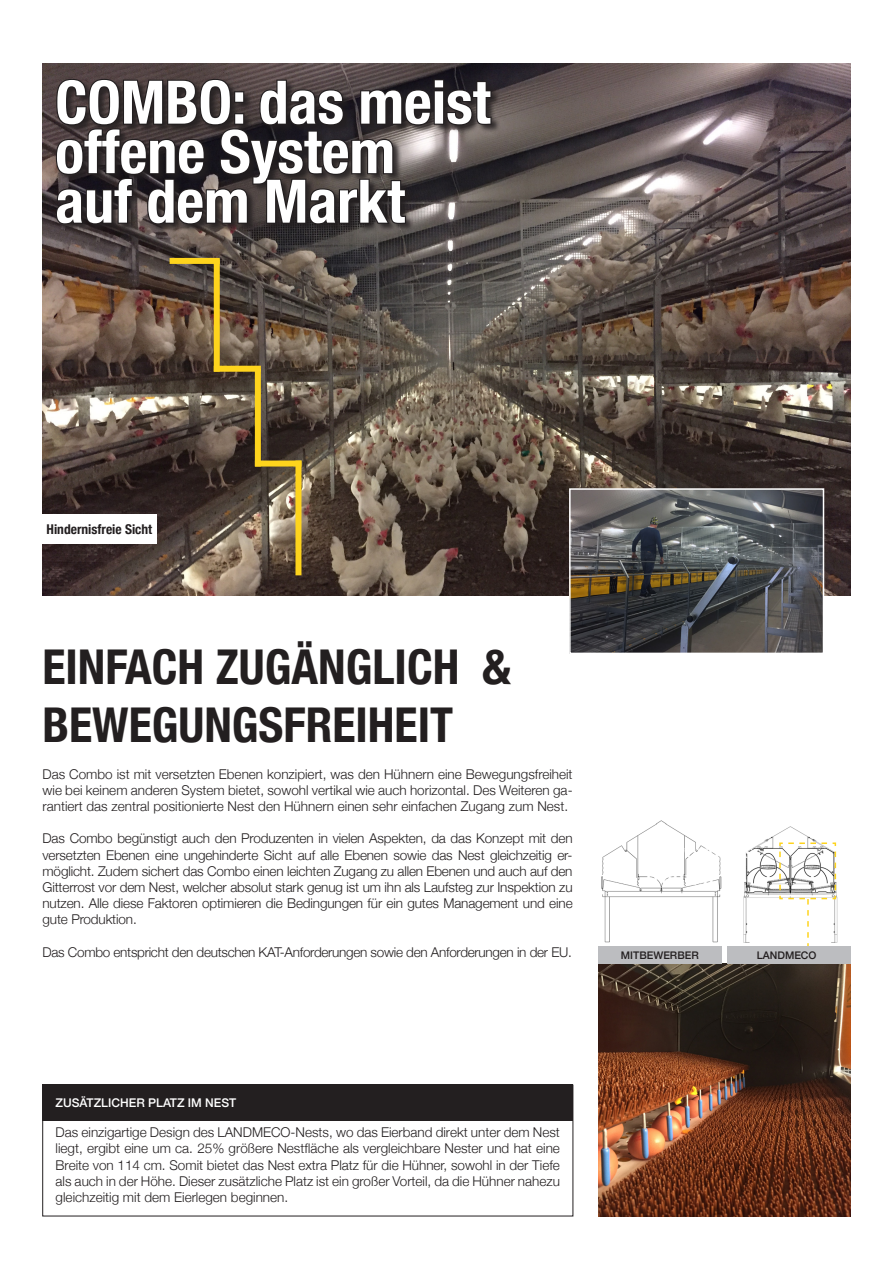
<style>
.page{position:relative;width:893px;height:1263px;background:#fff}
.page>*{position:absolute;margin:0;border:0;box-sizing:border-box;transform-origin:0 0}
.t1{font:700 condensed 60px/49.5px "Helvetica Neue";color:#fff}
.t2{font:700 condensed 48px/57.6px "Helvetica Neue";color:#231f20}
.t3{font:300 13.5px/16.2px "Helvetica Neue";letter-spacing:-.01em;color:#231f20;text-align:justify}
.t4{font:700 condensed 13.5px "Helvetica Neue";color:#231f20}
.t5{font:500 12px "Helvetica Neue";color:#fff}
.t6{font:500 10.5px "Helvetica Neue";color:#231f20}
</style>
<div class="page">
<img style="left:598px;top:964px;width:252px;height:252px">
<img style="left:598px;top:820px;width:124px;height:134px">
<img style="left:736px;top:826px;width:109px;height:121px">
<svg style="left:778px;top:842px;width:59px;height:105px"></svg>
<img style="left:43px;top:64px;width:807px;height:531px">
<img style="left:572px;top:491px;width:249px;height:160px">
<div style="left:569px;top:488px;width:255px;height:166px;border:2px solid #fff"></div>
<div style="left:295px;top:460px;width:6px;height:115px;background:#fed41d"></div>
<div style="left:255px;top:460px;width:46px;height:6px;background:#fed41d"></div>
<div style="left:255px;top:369px;width:6px;height:97px;background:#fed41d"></div>
<div style="left:214px;top:366px;width:47px;height:6px;background:#fed41d"></div>
<div style="left:214px;top:259px;width:6px;height:113px;background:#fed41d"></div>
<div style="left:170px;top:258px;width:50px;height:6px;background:#fed41d"></div>
<div style="left:56px;top:79px;width:444px;height:154px;background:#231f20;opacity:.85"></div>
<svg style="left:54px;top:77px;width:439px;height:149px;background:#393334"></svg>
<div style="left:42px;top:514px;width:115px;height:30px;background:#fff"></div>
<div style="left:727px;top:947px;width:123px;height:17px;background:#bcbdc0"></div>
<div style="left:598px;top:947px;width:123px;height:17px;background:#bcbdc0"></div>
<div style="left:43px;top:1085px;width:530px;height:36px;background:#231f20"></div>
<div style="left:43px;top:1085px;width:530px;height:131px;border:1px solid #231f20"></div>
<h1 class="t1" style="left:55px;top:73px;width:437px">COMBO: das meist offene System<br>auf dem Markt</h1>
<p class="t4" style="left:47px;top:518px;width:107px">Hindernisfreie Sicht</p>
<h2 class="t2" style="left:43px;top:635px;width:470px">EINFACH ZUGÄNGLICH &amp;<br>BEWEGUNGSFREIHEIT</h2>
<p class="t3" style="left:43px;top:765px;width:532px">Das Combo ist mit versetzten Ebenen konzipiert, was den Hühnern eine Bewegungsfreiheit wie bei keinem anderen System bietet, sowohl vertikal wie auch horizontal. Des Weiteren ga&shy;rantiert das zentral positionierte Nest den Hühnern einen sehr einfachen Zugang zum Nest.</p>
<p class="t3" style="left:43px;top:829px;width:532px">Das Combo begünstigt auch den Produzenten in vielen Aspekten, da das Konzept mit den versetzten Ebenen eine ungehinderte Sicht auf alle Ebenen sowie das Nest gleichzeitig er&shy;möglicht. Zudem sichert das Combo einen leichten Zugang zu allen Ebenen und auch auf den Gitterrost vor dem Nest, welcher absolut stark genug ist um ihn als Laufsteg zur Inspektion zu nutzen. Alle diese Faktoren optimieren die Bedingungen für ein gutes Management und eine gute Produktion.</p>
<p class="t3" style="left:43px;top:943px;width:531px">Das Combo entspricht den deutschen KAT-Anforderungen sowie den Anforderungen in der EU.</p>
<p class="t6" style="left:621px;top:947px;width:79px">MITBEWERBER</p>
<p class="t6" style="left:757px;top:947px;width:61px">LANDMECO</p>
<p class="t5" style="left:56px;top:1093px;width:182px">ZUSÄTZLICHER PLATZ IM NEST</p>
<p class="t3" style="left:56px;top:1123px;width:506px">Das einzigartige Design des LANDMECO-Nests, wo das Eierband direkt unter dem Nest liegt, ergibt eine um ca. 25% größere Nestfläche als vergleichbare Nester und hat eine Breite von 114 cm. Somit bietet das Nest extra Platz für die Hühner, sowohl in der Tiefe als auch in der Höhe. Dieser zusätzliche Platz ist ein großer Vorteil, da die Hühner nahezu gleichzeitig mit dem Eierlegen beginnen.</p>
</div>
